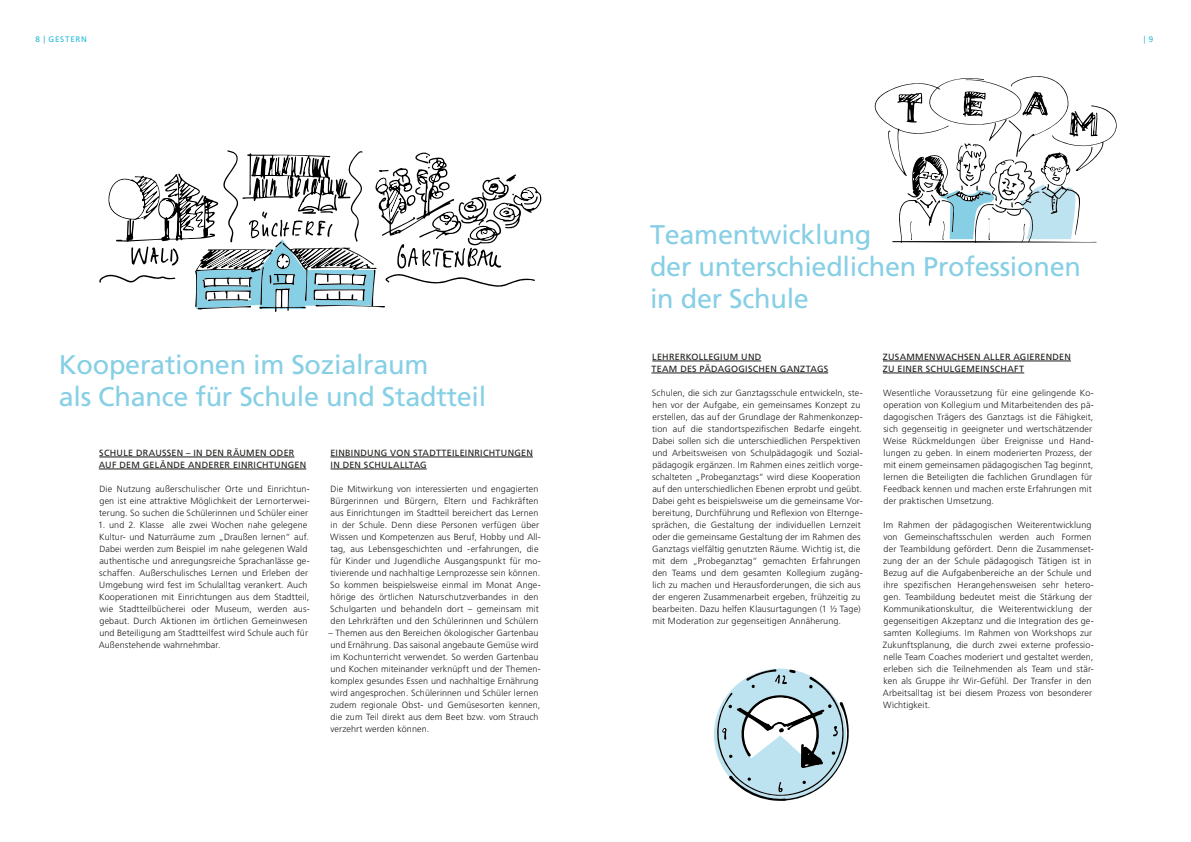
<style>
.page{position:relative;width:1191px;height:842px;background:#fff}
.page>*{position:absolute;margin:0;border:0;box-sizing:border-box;transform-origin:0 0}
.t1{font:27px/32px "Frutiger CE";letter-spacing:-.01em;color:#86cfe5}
.t2{font:300 9px/12px "Frutiger CE";letter-spacing:.015em;color:#1d1d1b}
.t3{font:9px/12px "Frutiger CE";letter-spacing:.03em;color:#1d1d1b}
.t4{font:8px "Frutiger CE";letter-spacing:.095em;color:#24bad8}
</style>
<div class="page">
<hr style="left:652px;top:361px;width:109px;height:1px;background:#1d1d1b">
<hr style="left:651px;top:373px;width:177px;height:1px;background:#1d1d1b">
<hr style="left:883px;top:361px;width:188px;height:1px;background:#1d1d1b">
<hr style="left:883px;top:373px;width:141px;height:1px;background:#1d1d1b">
<hr style="left:99px;top:457px;width:195px;height:1px;background:#1d1d1b">
<hr style="left:99px;top:469px;width:207px;height:1px;background:#1d1d1b">
<hr style="left:330px;top:457px;width:203px;height:1px;background:#1d1d1b">
<hr style="left:330px;top:469px;width:97px;height:1px;background:#1d1d1b">
<svg style="left:99px;top:150px;width:442px;height:162px"></svg>
<svg style="left:874px;top:76px;width:243px;height:167px"></svg>
<svg style="left:716px;top:669px;width:133px;height:132px"></svg>
<p class="t4" style="left:35px;top:35px;width:53px">8 | GESTERN</p>
<p class="t4" style="left:1143px;top:35px;width:11px">| 9</p>
<h1 class="t1" style="left:59px;top:348px;width:429px">Kooperationen im Sozialra m<br>als Chance für Sch le nd Stadtteil</h1>
<p class="t3" style="left:99px;top:447px;width:209px">SCHULE DRAUSSEN – IN DEN RÄUMEN ODER<br>AUF DEM GELÄNDE ANDERER EINRICHTUNGEN</p>
<p class="t2" style="left:99px;top:483px;width:212px;text-align:justify">Die Nutzung außerschulischer Orte und Einrichtun&shy;gen ist eine attraktive Möglichkeit der Lernorterwei&shy;terung. So suchen die Schülerinnen und Schüler einer</p>
<p class="t2" style="left:98px;top:519px;width:211px">1. und 2. Klasse alle zwei Wochen nahe gelegene</p>
<p class="t2" style="left:99px;top:531px;width:211px">Kultur- und Naturräume zum „Draußen lernen“ auf.</p>
<p class="t2" style="left:99px;top:543px;width:209px">Dabei werden zum Beispiel im nahe gelegenen Wald</p>
<p class="t2" style="left:99px;top:555px;width:212px">authentische und anregungsreiche Sprachanlässe ge-</p>
<p class="t2" style="left:99px;top:567px;width:210px">schaffen. ußerschulisches Lernen und Erleben der</p>
<p class="t2" style="left:99px;top:579px;width:210px">Umgebung wird fest im Schulalltag verankert. uch</p>
<p class="t2" style="left:99px;top:591px;width:211px">Kooperationen mit Einrichtungen aus dem Stadtteil,</p>
<p class="t2" style="left:99px;top:603px;width:212px">wie Stadtteilbücherei oder Museum, werden aus-</p>
<p class="t2" style="left:99px;top:615px;width:209px">gebaut. Durch ktionen im örtlichen Gemeinwesen</p>
<p class="t2" style="left:99px;top:627px;width:210px">und Beteiligung am Stadtteilfest wird Schule auch für</p>
<p class="t2" style="left:105px;top:639px;width:117px">ußenstehende wahrnehmbar.</p>
<p class="t3" style="left:330px;top:447px;width:204px">EINBINDUNG VON STADTTEILEINRICHTUNGEN<br>IN DEN SCHULALLTAG</p>
<p class="t2" style="left:330px;top:483px;width:212px">Die Mitwirkung von interessierten und engagierten Bürgerinnen und Bürgern, Eltern und Fachkräften aus Einrichtungen im Stadtteil bereichert das Lernen in der Schule. Denn diese Personen verfügen über Wissen und Kompetenzen aus Beruf, Hobby und ll&shy;tag, aus Lebensgeschichten und -erfahrungen, die für Kinder und Jugendliche usgangspunkt für mo&shy;tivierende und nachhaltige Lernprozesse sein können.<br>So kommen beispielsweise einmal im Monat nge&shy;hörige des örtlichen Naturschutzverbandes in den Schulgarten und behandeln dort – gemeinsam mit den Lehrkräften und den Schülerinnen und Schülern</p>
<p class="t2" style="left:328px;top:627px;width:214px">– Themen aus den Bereichen ökologischer Gartenbau und Ernährung. Das saisonal angebaute Gemüse wird im Kochunterricht verwendet. So werden Gartenbau und Kochen miteinander verknüpft und der Themen&shy;komplex gesundes Essen und nachhaltige Ernährung wird angesprochen. Schülerinnen und Schüler lernen zudem regionale Obst- und Gemüsesorten kennen, die zum Teil direkt aus dem Beet bzw. vom Strauch verzehrt werden können.</p>
<h1 class="t1" style="left:650px;top:219px;width:432px">Teamentwickl ng<br>der nterschied lichen Professionen in der Sch le</h1>
<p class="t3" style="left:651px;top:351px;width:178px">LEHRERKOLLEGIUM UND<br>TEAM DES PÄDAGOGISCHEN GANZTAGS</p>
<p class="t2" style="left:652px;top:387px;width:212px">Schulen, die sich zur Ganztagsschule entwickeln, ste&shy;hen vor der ufgabe, ein gemeinsames Konzept zu erstellen, das auf der Grundlage der Rahmenkonzep&shy;tion auf die standortspezifschen Bedarfe eingeht.<br>Dabei sollen sich die unterschiedlichen Perspektiven und rbeitsweisen von Schulpädagogik und Sozial&shy;pädagogik ergänzen. Im Rahmen eines zeitlich vorge&shy;schalteten „Probeganztags“ wird diese Kooperation auf den unterschiedlichen Ebenen erprobt und geübt.<br>Dabei geht es beispielsweise um die gemeinsame Vor&shy;bereitung, Durchführung und Refexion von Elternge&shy;sprächen, die Gestaltung der individuellen Lernzeit oder die gemeinsame Gestaltung der im Rahmen des Ganztags vielfältig genutzten Räume. Wichtig ist, die mit dem „Probeganztag“ gemachten Erfahrungen den Teams und dem gesamten Kollegium zugäng&shy;lich zu machen und Herausforderungen, die sich aus der engeren Zusammenarbeit ergeben, frühzeitig zu bearbeiten. Dazu helfen Klausurtagungen (1 ½ Tage) mit Moderation zur gegenseitigen nnäherung.</p>
<p class="t3" style="left:883px;top:351px;width:189px">ZUSAMMENWACHSEN ALLER AGIERENDEN<br>ZU EINER SCHULGEMEINSCHAFT</p>
<p class="t2" style="left:883px;top:387px;width:212px">Wesentliche Voraussetzung für eine gelingende Ko&shy;operation von Kollegium und Mitarbeitenden des pä&shy;dagogischen Trägers des Ganztags ist die Fähigkeit, sich gegenseitig in geeigneter und wertschätzender Weise Rückmeldungen über Ereignisse und Hand&shy;lungen zu geben. In einem moderierten Prozess, der mit einem gemeinsamen pädagogischen Tag beginnt, lernen die Beteiligten die fachlichen Grundlagen für Feedback kennen und machen erste Erfahrungen mit der praktischen Umsetzung.</p>
<p class="t2" style="left:883px;top:519px;width:209px">Im Rahmen der pädagogischen Weiterentwicklung</p>
<p class="t2" style="left:883px;top:531px;width:210px">von Gemeinschaftsschulen werden auch Formen</p>
<p class="t2" style="left:883px;top:543px;width:212px">der Teambildung gefördert. Denn die Zusammenset-</p>
<p class="t2" style="left:883px;top:555px;width:210px">zung der an der Schule pädagogisch Tätigen ist in</p>
<p class="t2" style="left:883px;top:567px;width:209px">Bezug auf die ufgabenbereiche an der Schule und</p>
<p class="t2" style="left:883px;top:579px;width:212px">ihre spezifschen Herangehensweisen sehr hetero-</p>
<p class="t2" style="left:883px;top:591px;width:210px">gen. Teambildung bedeutet meist die Stärkung der</p>
<p class="t2" style="left:883px;top:603px;width:210px">Kommunikationskultur, die Weiterentwicklung der</p>
<p class="t2" style="left:883px;top:615px;width:212px">gegenseitigen kzeptanz und die Integration des ge-</p>
<p class="t2" style="left:883px;top:627px;width:210px">samten Kollegiums. Im Rahmen von Workshops zur</p>
<p class="t2" style="left:883px;top:639px;width:212px">Zukunftsplanung, die durch zwei externe professio-</p>
<p class="t2" style="left:883px;top:651px;width:211px">nelle Team Coaches moderiert und gestaltet werden,</p>
<p class="t2" style="left:883px;top:663px;width:212px">erleben sich die Teilnehmenden als Team und stär-</p>
<p class="t2" style="left:883px;top:675px;width:209px">ken als Gruppe ihr Wir-Gefühl. Der Transfer in den</p>
<p class="t2" style="left:889px;top:687px;width:204px">rbeitsalltag ist bei diesem Prozess von besonderer</p>
<p class="t2" style="left:883px;top:699px;width:48px">Wichtigkeit.</p>
</div>
